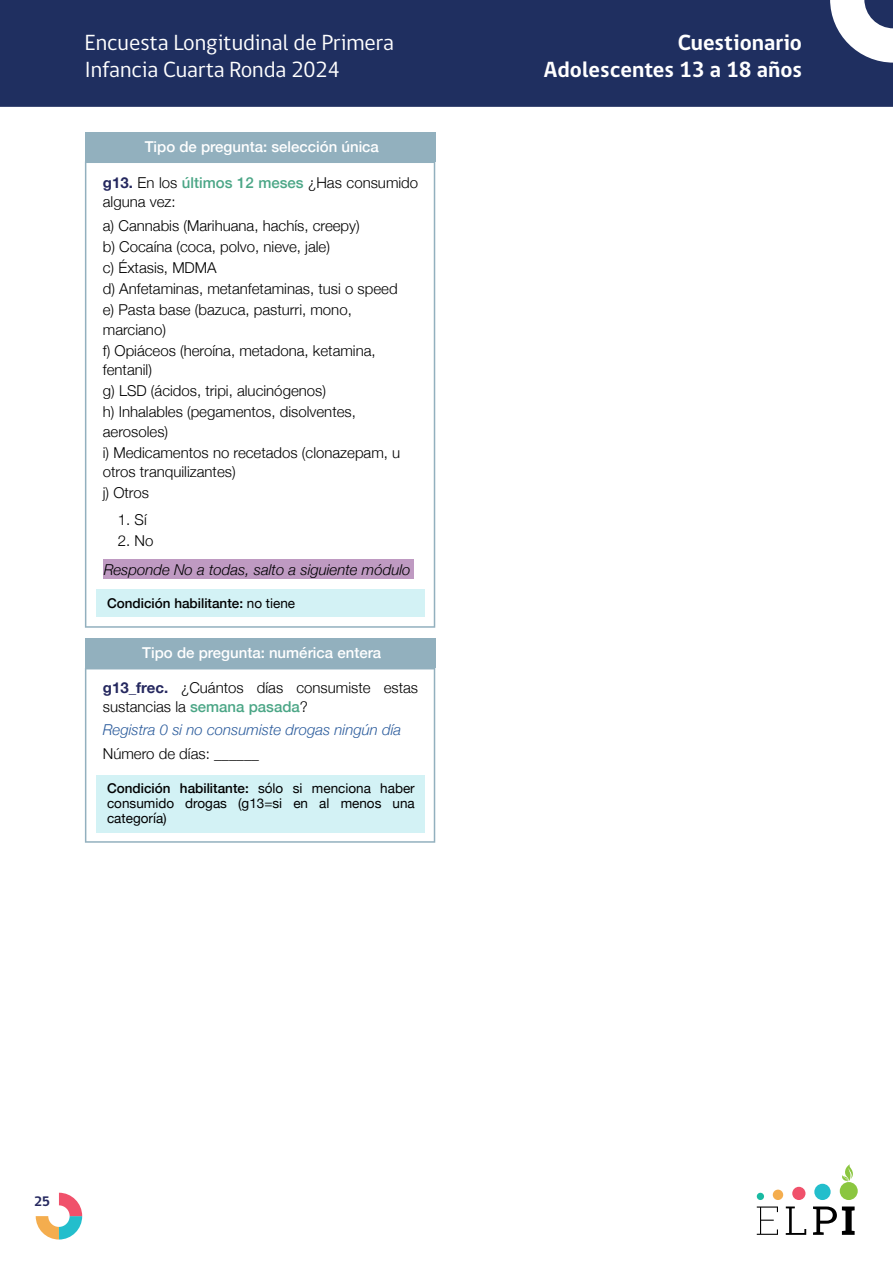
<style>
.page{position:relative;width:893px;height:1263px;background:#fff}
.page>*{position:absolute;margin:0;border:0;box-sizing:border-box;transform-origin:0 0}
.t1{font:22.5px/27px "gob CL";color:#fff}
.t2{font:700 22.5px/27px "gob CL";color:#fff;text-align:right}
.t3{font:300 15px/21px "Helvetica Neue";color:#000001}
.t4{font:500 15px "Helvetica Neue";color:#fff}
.t5{font:italic 300 15px "Helvetica Neue";color:#2d5d9d}
.t6{font:italic 300 15px "Helvetica Neue";color:#000001}
.t7{font:700 14.1px "gob CL";color:#25285f}
.t8{font:13.5px/15px "Helvetica Neue";color:#000001;text-align:justify}
.t9{font:500 13.5px "Helvetica Neue";color:#000001}
.s1{font-weight:700;color:#25285f}
.s2{font-weight:500;color:#4ba686}
.s3{font-weight:400}
.s4{font-weight:500}
</style>
<div class="page">
<div style="left:0;top:0;width:893px;height:106px;background:#1f2f60"></div>
<svg style="left:36px;top:1193px;width:46px;height:46px"></svg>
<div style="left:757px;top:1193px;width:7px;height:7px;background:#19baa2;border-radius:50%"></div>
<div style="left:773px;top:1189px;width:10px;height:11px;background:#f4ad4e;border-radius:50%"></div>
<div style="left:792px;top:1187px;width:13px;height:13px;background:#f0516b;border-radius:50%"></div>
<div style="left:814px;top:1184px;width:17px;height:16px;background:#23becc;border-radius:50%"></div>
<div style="left:840px;top:1182px;width:18px;height:18px;background:#8bc640;border-radius:50%"></div>
<svg style="left:842px;top:1164px;width:11px;height:18px"></svg>
<svg style="left:757px;top:1206px;width:21px;height:29px"></svg>
<svg style="left:786px;top:1206px;width:20px;height:29px"></svg>
<svg style="left:813px;top:1206px;width:42px;height:29px"></svg>
<svg style="left:830px;top:0;width:63px;height:63px"></svg>
<div style="left:85px;top:638px;width:350px;height:30px;background:#92b0be"></div>
<svg style="left:85px;top:668px;width:350px;height:175px"></svg>
<div style="left:85px;top:132px;width:350px;height:29px;background:#92b0be"></div>
<svg style="left:85px;top:161px;width:350px;height:467px"></svg>
<div style="left:96px;top:775px;width:328px;height:57px;background:#d3f2f5"></div>
<div style="left:96px;top:589px;width:328px;height:28px;background:#d3f2f5"></div>
<div style="left:103px;top:560px;width:311px;height:19px;background:#bf9ac2"></div>
<h1 class="t1" style="left:85px;top:30px;width:311px">Encuesta Longitudinal de Primera<br>Infancia Cuarta Ronda 2024</h1>
<h1 class="t2" style="left:544px;top:30px;width:260px">Cuestionario<br>Adolescentes 13 a 18 años</h1>
<p class="t4" style="left:145px;top:135px;width:236px">Tipo de pregunta: selección única</p>
<p class="t3" style="left:103px;top:172px;width:317px;line-height:19.5px"><span class="s1">g13.</span> En los <span class="s2">últimos 12 meses</span> ¿Has consumido alguna vez:</p>
<p class="t3" style="left:103px;top:214px;width:296px">a) Cannabis (Marihuana, hachís, creepy)<br>b) Cocaína (coca, polvo, nieve, jale)<br>c) Éxtasis, MDMA<br>d) Anfetaminas, metanfetaminas, tusi o speed e) Pasta base (bazuca, pasturri, mono,</p>
<p class="t3" style="left:103px;top:318px;width:274px">marciano)<br>f) Opiáceos (heroína, metadona, ketamina,</p>
<p class="t3" style="left:103px;top:358px;width:255px">fentanil)<br>g) LSD (ácidos, tripi, alucinógenos)<br>h) Inhalables (pegamentos, disolventes,</p>
<p class="t3" style="left:103px;top:420px;width:299px">aerosoles)<br>i) Medicamentos no recetados (clonazepam, u</p>
<p class="t3" style="left:103px;top:460px;width:134px">otros tranquilizantes) j) Otros</p>
<p class="t3" style="left:118px;top:508px;width:30px">1. Sí</p>
<p class="t3" style="left:118px;top:529px;width:37px">2. No</p>
<p class="t6" style="left:104px;top:558px;width:308px">Responde No a todas, salto a siguiente módulo</p>
<p class="t9" style="left:107px;top:592px;width:190px">Condición habilitante: <span class="s3">no tiene</span></p>
<p class="t4" style="left:142px;top:641px;width:240px">Tipo de pregunta: numérica entera</p>
<p class="t3" style="left:103px;top:677px;width:317px;line-height:19.5px"><span class="s1">g13_frec.</span> ¿Cuántos días consumiste estas sustancias la <span class="s2">semana pasada</span>?</p>
<p class="t5" style="left:103px;top:718px;width:300px">Registra 0 si no consumiste drogas ningún día</p>
<p class="t3" style="left:103px;top:742px;width:158px">Número de días: ______</p>
<p class="t8" style="left:107px;top:782px;width:309px"><span class="s4">Condición habilitante:</span> sólo si menciona haber consumido drogas (g13=si en al menos una categoría)</p>
<p class="t7" style="left:34px;top:1192px;width:18px">25</p>
</div>
